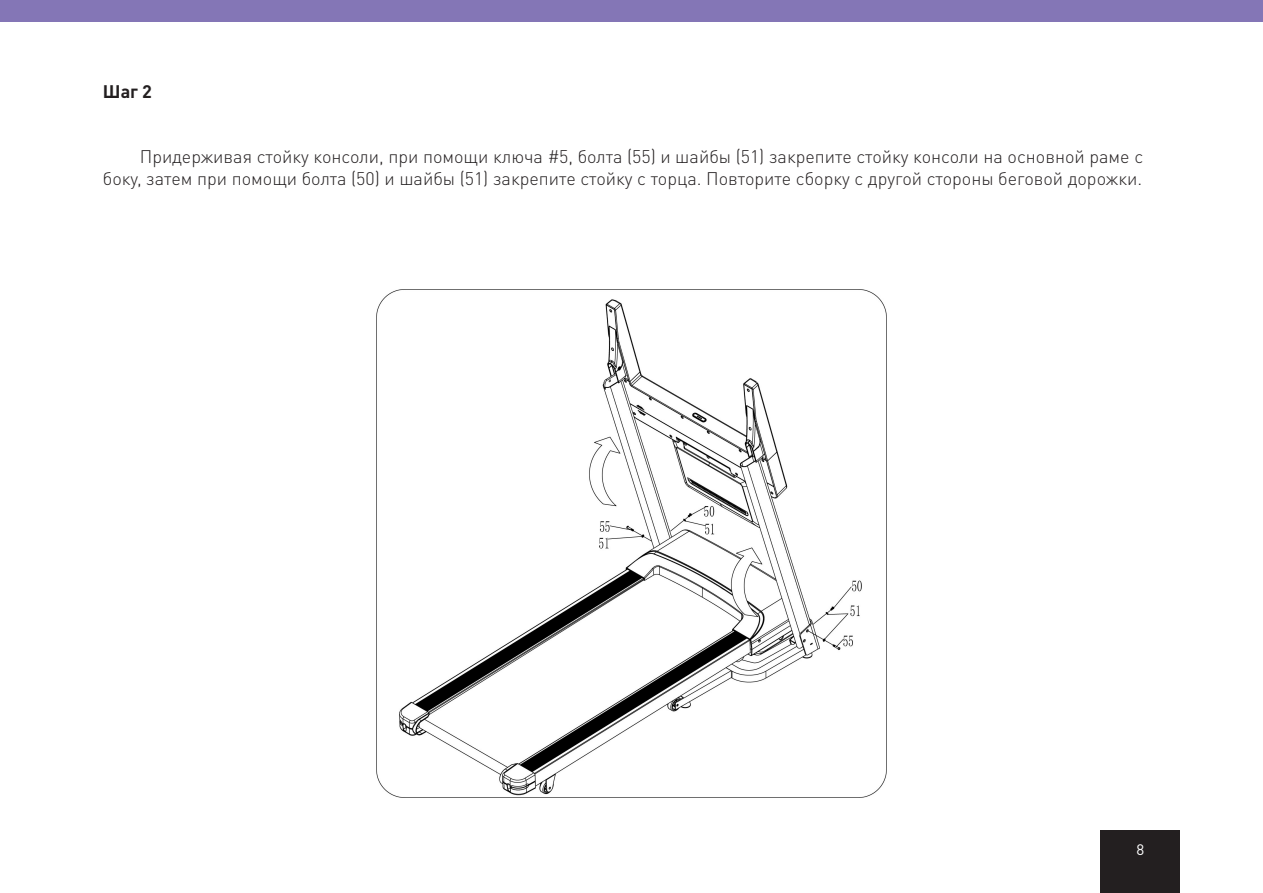
<style>
.page{position:relative;width:1263px;height:893px;background:#fff}
.page>*{position:absolute;margin:0;border:0;box-sizing:border-box;transform-origin:0 0}
.Обычный_текст{font:300 18px/21.6px "DIN Pro";color:#231f20;text-align:right}
.Обычный_текст-2{font:700 18px "DIN Pro";color:#231f20}
.t1{font:15px "DIN Pro";color:#fff}
</style>
<div class="page">
<div style="left:0;top:0;width:1263px;height:21px;background:#8476b6"></div>
<div style="left:1101px;top:831px;width:79px;height:62px;background:#231f20"></div>
<img style="left:376px;top:289px;width:511px;height:508px">
<p class="Обычный_текст-2" style="left:103px;top:77px;width:51px">Шаг 2</p>
<p class="Обычный_текст" style="left:103px;top:144px;width:1042px">Придерживая стойку консоли, при помощи ключа #5, болта (55) и шайбы (51) закрепите стойку консоли на основной раме с боку, затем при помощи болта (50) и шайбы (51) закрепите стойку с торца. Повторите сборку с другой стороны беговой дорожки.</p>
<p class="t1" style="left:1136px;top:839px;width:9px">8</p>
</div>
